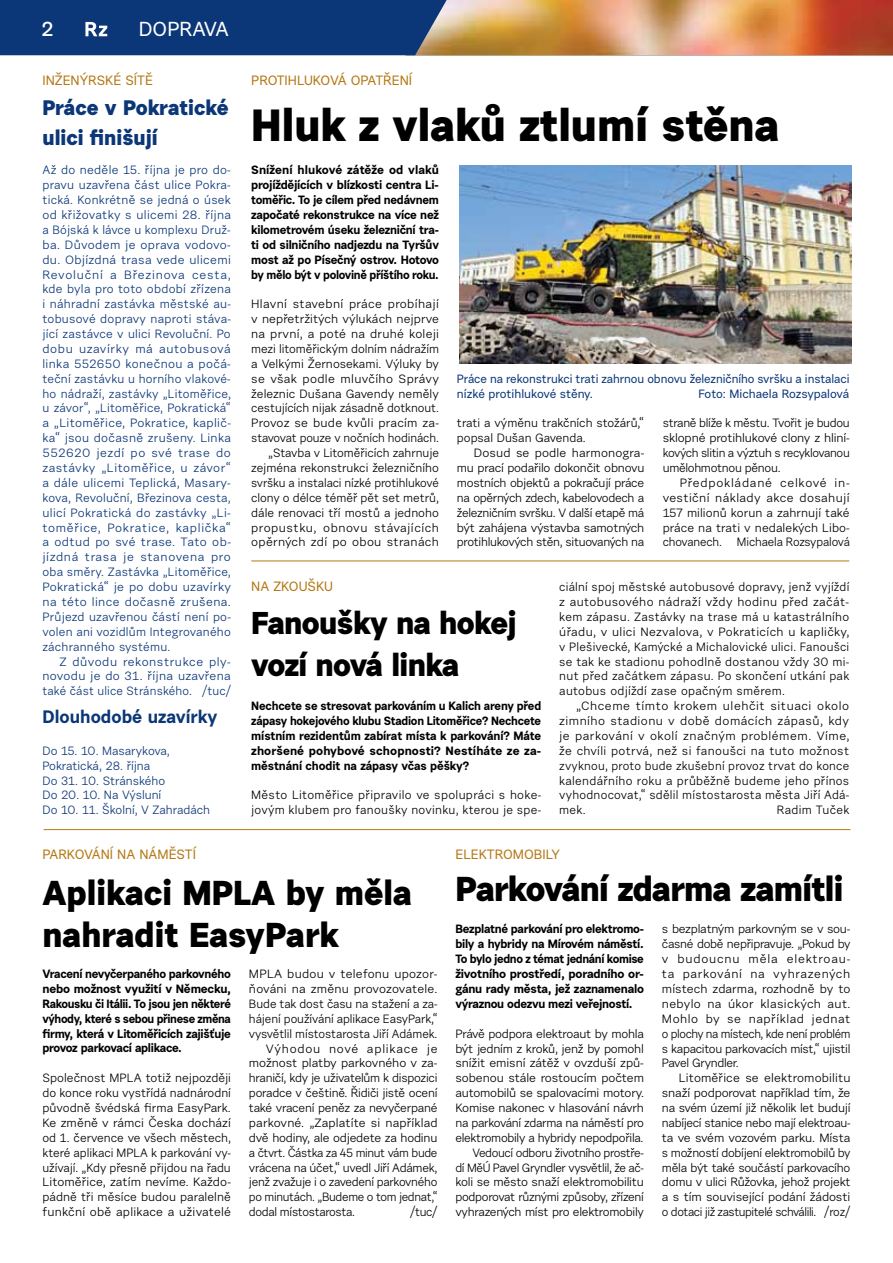
<style>
.page{position:relative;width:893px;height:1263px;background:#fff}
.page>*{position:absolute;margin:0;border:0;box-sizing:border-box;transform-origin:0 0}
.t1{font:700 45px "Urban Grotesk Me Bl";color:#000}
.t2{font:700 34.5px/42px "Urban Grotesk Me Bl";color:#000}
.t3{font:700 34.5px "Urban Grotesk Me Bl";letter-spacing:-.02em;color:#000}
.t4{font:700 31.5px/42.5px "Urban Grotesk Me Bl";letter-spacing:-.02em;color:#000}
.t5{font:700 21px/29.7px "Urban Grotesk Me Bl";color:#0b3677}
.t6{font:20.25px "Urban Grotesk Me Bl";color:#fff}
.t7{font:700 20.25px "Urban Grotesk Li Se";color:#fff}
.t8{font:700 18px "Urban Grotesk Re Bo";color:#0b3677}
.t9{font:13.5px "Urban Grotesk Me Bl";color:#b57916}
.t10{font:12px/14.9px "Urban Grotesk Re Bo";letter-spacing:-.01em;color:#000;text-align:justify}
.t11{font:12px/14.9px "Urban Grotesk Re Bo";color:#0b3677;text-align:justify}
.t12{font:700 12px/14.9px "Urban Grotesk Re Bo";letter-spacing:-.025em;color:#000;text-align:justify}
.t13{font:12px/14.9px "Urban Grotesk Me Bl";letter-spacing:-.005em;color:#0b3677}
.t14{font:12px/14.9px "Urban Grotesk Re Bo";letter-spacing:.025em;color:#000}
.t15{font:12px "Urban Grotesk Re Bo";letter-spacing:.02em;color:#000}
.t16{font:12px "Urban Grotesk Re Bo";letter-spacing:.01em;color:#000}
.t17{font:12px "Urban Grotesk Re Bo";letter-spacing:-.03em;color:#000}
.t18{font:12px "Urban Grotesk Re Bo";letter-spacing:.065em;color:#000}
</style>
<div class="page">
<hr style="left:44px;top:829px;width:806px;height:1px;background:#b57916">
<img style="left:459px;top:166px;width:392px;height:197px">
<hr style="left:251px;top:561px;width:598px;height:1px;background:#b57916">
<img style="left:447px;top:0;width:446px;height:55px">
<div style="left:0;top:0;width:447px;height:55px;background:#0b3677"></div>
<h3 class="t7" style="left:41px;top:16px;width:14px">2</h3>
<h3 class="t6" style="left:139px;top:17px;width:92px">DOPRAVA</h3>
<p class="t9" style="left:42px;top:72px;width:112px">INŽENÝRSKÉ SÍTĚ</p>
<h3 class="t5" style="left:42px;top:92px;width:188px">Práce v Pokratické ulici finišují</h3>
<p class="t11" style="left:42px;top:163px;width:190px">Až do neděle 15. října je pro do&shy;pravu uzavřena část ulice Pokra&shy;tická. Konkrétně se jedná o úsek od křižovatky s ulicemi 28. října a Bójská k lávce u komplexu Druž&shy;ba. Důvodem je oprava vodovo&shy;du. Objízdná trasa vede ulicemi Revoluční a Březinova cesta, kde byla pro toto období zřízena i náhradní zastávka městské au&shy;tobusové dopravy naproti stáva&shy;jící zastávce v ulici Revoluční. Po dobu uzavírky má autobusová linka 552650 konečnou a počá&shy;teční zastávku u horního vlakové&shy;ho nádraží, zastávky „Litoměřice, u závor“, „Litoměřice, Pokratická“ a „Litoměřice, Pokratice, kaplič&shy;ka“ jsou dočasně zrušeny. Linka 552620 jezdí po své trase do zastávky „Litoměřice, u závor“ a dále ulicemi Teplická, Masary&shy;kova, Revoluční, Březinova cesta, ulicí Pokratická do zastávky „Li&shy;toměřice, Pokratice, kaplička“ a odtud po své trase. Tato ob&shy;jízdná trasa je stanovena pro oba směry. Zastávka „Litoměřice, Pokratická“ je po dobu uzavírky na této lince dočasně zrušena.<br>Průjezd uzavřenou částí není po&shy;volen ani vozidlům Integrovaného záchranného systému.</p>
<p class="t11" style="left:42px;top:654px;width:190px;text-indent:17px">Z důvodu rekonstrukce ply&shy;novodu je do 31. října uzavřena také část ulice Stránského. /tuc/</p>
<h3 class="t8" style="left:42px;top:705px;width:177px">Dlouhodobé uzavírky</h3>
<p class="t11" style="left:42px;top:743px;width:169px;text-align:left">Do 15. 10. Masarykova,<br>Pokratická, 28. října<br>Do 31. 10. Stránského<br>Do 20. 10. Na Výsluní<br>Do 10. 11. Školní, V Zahradách</p>
<p class="t9" style="left:251px;top:72px;width:162px">PROTIHLUKOVÁ OPATŘENÍ</p>
<h1 class="t1" style="left:251px;top:96px;width:529px">Hluk z vlaků ztlumí stěna</h1>
<p class="t12" style="left:251px;top:162px;width:189px">Snížení hlukové zátěže od vlaků projíždějících v blízkosti centra Li&shy;toměřic. To je cílem před nedávnem započaté rekonstrukce na více než kilometrovém úseku železniční tra&shy;ti od silničního nadjezdu na Tyršův most až po Písečný ostrov. Hotovo by mělo být v polovině příštího roku.</p>
<p class="t10" style="left:251px;top:297px;width:189px;text-align:right">Hlavní stavební práce probíhají v nepřetržitých výlukách nejprve na první, a poté na druhé koleji mezi litoměřickým dolním nádražím a Velkými Žernosekami. Výluky by se však podle mluvčího Správy železnic Dušana Gavendy neměly cestujících nijak zásadně dotknout.<br>Provoz se bude kvůli pracím za&shy;stavovat pouze v nočních hodinách. „Stavba v Litoměřicích zahrnuje zejména rekonstrukci železničního svršku a instalaci nízké protihlukové clony o délce téměř pět set metrů, dále renovaci tří mostů a jednoho propustku, obnovu stávajících opěrných zdí po obou stranách</p>
<p class="t13" style="left:457px;top:371px;width:394px">Práce na rekonstrukci trati zahrnou obnovu železničního svršku a instalaci nízké protihlukové stěny.</p>
<p class="t13" style="left:698px;top:386px;width:152px">Foto: Michaela Rozsypalová</p>
<p class="t10" style="left:457px;top:416px;width:189px">trati a výměnu trakčních stožárů,“ popsal Dušan Gavenda.</p>
<p class="t10" style="left:457px;top:445px;width:189px;text-indent:17px">Dosud se podle harmonogra&shy;mu prací podařilo dokončit obnovu mostních objektů a pokračují práce na opěrných zdech, kabelovodech a železničním svršku. V další etapě má být zahájena výstavba samotných protihlukových stěn, situovaných na</p>
<p class="t10" style="left:663px;top:416px;width:189px">straně blíže k městu. Tvořit je budou sklopné protihlukové clony z hliní&shy;kových slitin a výztuh s recyklovanou umělohmotnou pěnou.</p>
<p class="t10" style="left:663px;top:475px;width:189px;text-indent:17px">Předpokládané celkové in&shy;vestiční náklady akce dosahují 157 milionů korun a zahrnují také práce na trati v nedalekých Libo&shy;chovanech. Michaela Rozsypalová</p>
<p class="t9" style="left:251px;top:578px;width:83px">NA ZKOUŠKU</p>
<h3 class="t4" style="left:251px;top:601px;width:267px">Fanoušky na hokej vozí nová linka</h3>
<p class="t12" style="left:251px;top:698px;width:292px">Nechcete se stresovat parkováním u Kalich areny před zápasy hokejového klubu Stadion Litoměřice? Nechcete místním rezidentům zabírat místa k parkování? Máte zhoršené pohybové schopnosti? Nestíháte ze za&shy;městnání chodit na zápasy včas pěšky?</p>
<p class="t14" style="left:251px;top:788px;width:292px">Město Litoměřice připravilo ve spolupráci s hoke&shy;jovým klubem pro fanoušky novinku, kterou je spe-</p>
<p class="t10" style="left:559px;top:579px;width:292px">ciální spoj městské autobusové dopravy, jenž vyjíždí z autobusového nádraží vždy hodinu před začát&shy;kem zápasu. Zastávky na trase má u katastrálního úřadu, v ulici Nezvalova, v Pokraticích u kapličky, v Plešivecké, Kamýcké a Michalovické ulici. Fanoušci se tak ke stadionu pohodlně dostanou vždy 30 mi&shy;nut před začátkem zápasu. Po skončení utkání pak autobus odjíždí zase opačným směrem.</p>
<p class="t10" style="left:559px;top:698px;width:292px;text-indent:17px">„Chceme tímto krokem ulehčit situaci okolo zimního stadionu v době domácích zápasů, kdy je parkování v okolí značným problémem. Víme, že chvíli potrvá, než si fanoušci na tuto možnost zvyknou, proto bude zkušební provoz trvat do konce kalendářního roku a průběžně budeme jeho přínos vyhodnocovat,“ sdělil místostarosta města Jiří Adá&shy;mek.</p>
<p class="t14" style="left:777px;top:802px;width:74px">Radim Tuček</p>
<p class="t9" style="left:42px;top:846px;width:155px">PARKOVÁNÍ NA NÁMĚSTÍ</p>
<h2 class="t2" style="left:42px;top:871px;width:371px">Aplikaci MPLA by měla nahradit EasyPark</h2>
<p class="t12" style="left:42px;top:966px;width:190px">Vracení nevyčerpaného parkovného nebo možnost využití v Německu, Rakousku či Itálii. To jsou jen některé výhody, které s sebou přinese změna firmy, která v Litoměřicích zajišťuje provoz parkovací aplikace.</p>
<p class="t10" style="left:42px;top:1070px;width:190px">Společnost MPLA totiž nejpozději do konce roku vystřídá nadnárodní původně švédská firma EasyPark.<br>Ke změně v rámci Česka dochází od 1. července ve všech městech, které aplikaci MPLA k parkování vy&shy;užívají. „Kdy přesně přijdou na řadu Litoměřice, zatím nevíme. Každo&shy;pádně tři měsíce budou paralelně funkční obě aplikace a uživatelé</p>
<p class="t15" style="left:249px;top:966px;width:190px">MPLA budou v telefonu upozor-</p>
<p class="t15" style="left:249px;top:981px;width:190px">ňováni na změnu provozovatele.</p>
<p class="t10" style="left:249px;top:996px;width:190px">Bude tak dost času na stažení a za-</p>
<p class="t10" style="left:249px;top:1011px;width:190px">hájení používání aplikace EasyPark,“</p>
<p class="t10" style="left:249px;top:1026px;width:190px">vysvětlil místostarosta Jiří Adámek.</p>
<p class="t18" style="left:266px;top:1041px;width:173px">Výhodou nové aplikace je</p>
<p class="t10" style="left:249px;top:1055px;width:190px">možnost platby parkovného v za-</p>
<p class="t10" style="left:249px;top:1070px;width:190px">hraničí, kdy je uživatelům k dispozici</p>
<p class="t10" style="left:249px;top:1085px;width:190px">poradce v češtině. Řidiči jistě ocení</p>
<p class="t10" style="left:249px;top:1100px;width:190px">také vracení peněz za nevyčerpané</p>
<p class="t16" style="left:249px;top:1115px;width:190px">parkovné. „Zaplatíte si například</p>
<p class="t10" style="left:249px;top:1130px;width:190px">dvě hodiny, ale odjedete za hodinu</p>
<p class="t17" style="left:249px;top:1145px;width:190px">a čtvrt. Částka za 45 minut vám bude</p>
<p class="t10" style="left:249px;top:1160px;width:190px">vrácena na účet,“ uvedl Jiří Adámek,</p>
<p class="t10" style="left:249px;top:1175px;width:190px">jenž zvažuje i o zavedení parkovného</p>
<p class="t10" style="left:249px;top:1189px;width:190px">po minutách. „Budeme o tom jednat,“</p>
<p class="t10" style="left:249px;top:1204px;width:108px">dodal místostarosta.</p>
<p class="t10" style="left:410px;top:1204px;width:29px">/tuc/</p>
<p class="t9" style="left:455px;top:846px;width:106px">ELEKTROMOBILY</p>
<h2 class="t3" style="left:455px;top:866px;width:390px">Parkování zdarma zamítli</h2>
<p class="t12" style="left:455px;top:921px;width:190px">Bezplatné parkování pro elektromo&shy;bily a hybridy na Mírovém náměstí.<br>To bylo jedno z témat jednání komise životního prostředí, poradního or&shy;gánu rady města, jež zaznamenalo výraznou odezvu mezi veřejností.</p>
<p class="t10" style="left:455px;top:1026px;width:190px;text-align:right">Právě podpora elektroaut by mohla být jedním z kroků, jenž by pomohl snížit emisní zátěž v ovzduší způ&shy;sobenou stále rostoucím počtem automobilů se spalovacími motory.<br>Komise nakonec v hlasování návrh na parkování zdarma na náměstí pro elektromobily a hybridy nepodpořila.<br>Vedoucí odboru životního prostře-<br>dí MěÚ Pavel Gryndler vysvětlil, že ač&shy;koli se město snaží elektromobilitu podporovat různými způsoby, zřízení vyhrazených míst pro elektromobily</p>
<p class="t10" style="left:662px;top:922px;width:190px">s bezplatným parkovným se v sou&shy;časné době nepřipravuje. „Pokud by v budoucnu měla elektroau&shy;ta parkování na vyhrazených místech zdarma, rozhodně by to nebylo na úkor klasických aut.<br>Mohlo by se například jednat o plochy na místech, kde není problém s kapacitou parkovacích míst,“ ujistil Pavel Gryndler.</p>
<p class="t10" style="left:662px;top:1070px;width:190px;text-indent:17px">Litoměřice se elektromobilitu snaží podporovat například tím, že na svém území již několik let budují nabíjecí stanice nebo mají elektroau&shy;ta ve svém vozovém parku. Místa s možností dobíjení elektromobilů by měla být také součástí parkovacího domu v ulici Růžovka, jehož projekt a s tím související podání žádosti o dotaci již zastupitelé schválili. /roz/</p>
</div>
